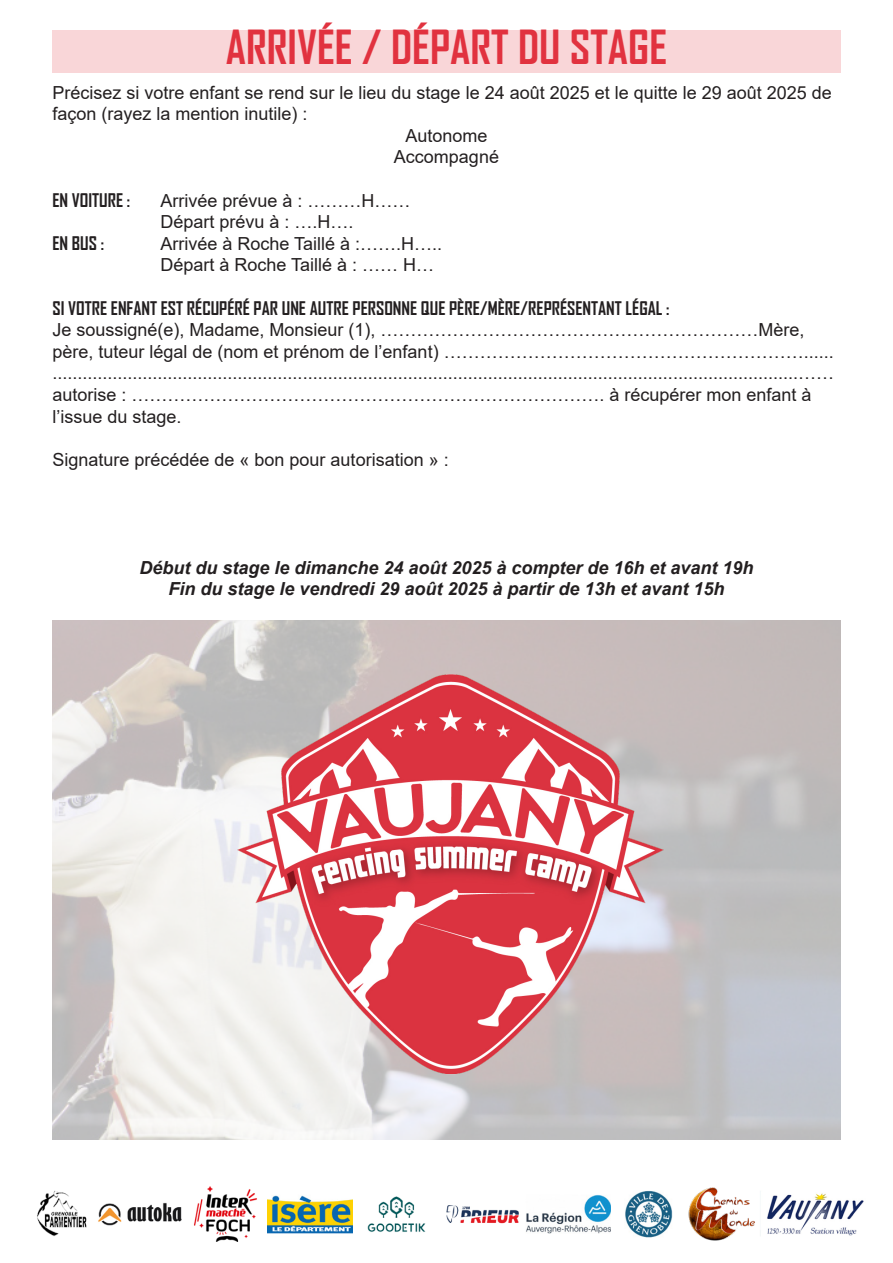
<style>
.page{position:relative;width:893px;height:1263px;background:#fff}
.page>*{position:absolute;margin:0;border:0;box-sizing:border-box;transform-origin:0 0}
.Titre_2{font:700 45px "Agency FB";color:#e1323f}
.t1{font:18px/21.6px "Arial";color:#231f20}
.t2{font:italic 700 18px "Arial";color:#231f20}
.t3{font:700 18px "Agency FB";color:#231f20}
</style>
<div class="page">
<div style="left:52px;top:30px;width:788px;height:42px;background:#f9d6d8"></div>
<img style="left:52px;top:621px;width:788px;height:519px">
<img style="left:238px;top:674px;width:425px;height:412px">
<img style="left:98px;top:1186px;width:255px;height:56px">
<img style="left:367px;top:1196px;width:59px;height:36px">
<img style="left:446px;top:1195px;width:165px;height:39px">
<img style="left:760px;top:1193px;width:104px;height:43px">
<img style="left:625px;top:1191px;width:48px;height:47px">
<img style="left:37px;top:1190px;width:50px;height:46px">
<img style="left:689px;top:1187px;width:66px;height:54px">
<p class="Titre_2" style="left:226px;top:19px;width:443px">ARRIVÉE / DÉPART DU STAGE</p>
<p class="t1" style="left:52px;top:81px;width:781px">Précisez si votre enfant se rend sur le lieu du stage le 24 août 2025 et le quitte le 29 août 2025 de façon (rayez la mention inutile) :</p>
<p class="t1" style="left:405px;top:124px;width:84px">Autonome</p>
<p class="t1" style="left:394px;top:146px;width:107px">Accompagné</p>
<p class="t3" style="left:52px;top:189px;width:79px">EN VOITURE :</p>
<p class="t1" style="left:160px;top:189px;width:252px">Arrivée prévue à : ………H……</p>
<p class="t1" style="left:160px;top:211px;width:195px">Départ prévu à : ….H….</p>
<p class="t3" style="left:52px;top:232px;width:53px">EN BUS :</p>
<p class="t1" style="left:160px;top:232px;width:283px">Arrivée à Roche Taillé à :…….H…..</p>
<p class="t1" style="left:160px;top:254px;width:275px">Départ à Roche Taillé à : …… H…</p>
<p class="t3" style="left:52px;top:297px;width:619px">SI VOTRE ENFANT EST RÉCUPÉRÉ PAR UNE AUTRE PERSONNE QUE PÈRE/MÈRE/REPRÉSENTANT LÉGAL :</p>
<p class="t1" style="left:52px;top:319px;width:783px">Je soussigné(e), Madame, Monsieur (1), ………………………………………………………Mère, père, tuteur légal de (nom et prénom de l’enfant) ……………………………………………………...... .....................................................................................................................................................…… autorise : ……………………………………………………………………. à récupérer mon enfant à l’issue du stage.</p>
<p class="t1" style="left:52px;top:448px;width:398px">Signature précédée de « bon pour autorisation » :</p>
<p class="t2" style="left:139px;top:555px;width:616px">Début du stage le dimanche 24 août 2025 à compter de 16h et avant 19h</p>
<p class="t2" style="left:168px;top:577px;width:558px">Fin du stage le vendredi 29 août 2025 à partir de 13h et avant 15h</p>
</div>
